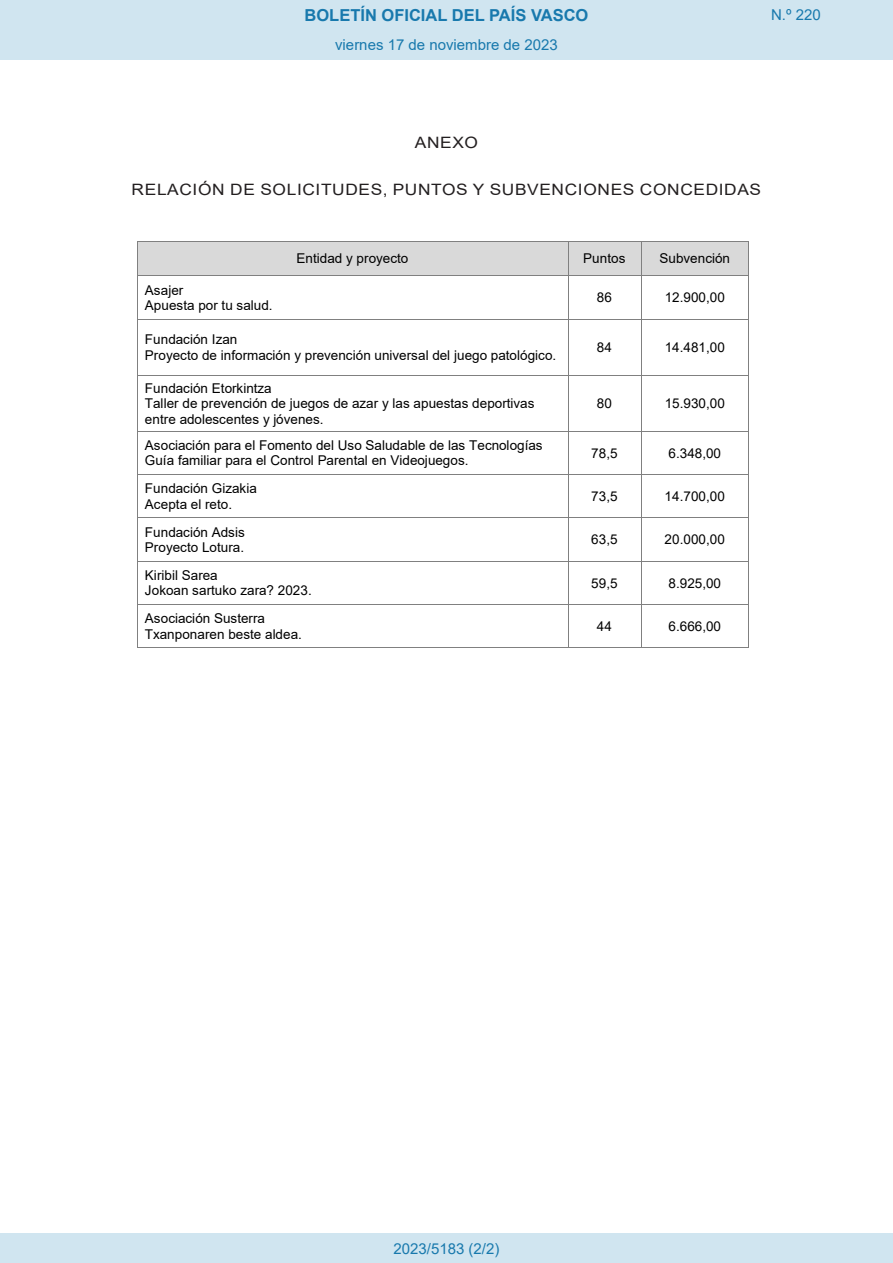
<style>
.page{position:relative;width:893px;height:1263px;background:#fff}
.page>*{position:absolute;margin:0;border:0;box-sizing:border-box;transform-origin:0 0}
.t1{font:700 16.5px "Arial";color:#1879ad}
.BOPVClave{font:15.6px "Arial";letter-spacing:.035em;color:#231f20;scale:1.11 1}
.Paginacion_Centro{font:15px "Arial";color:#1879ad}
.t2{font:13.5px/15.5px "Arial";letter-spacing:.005em;color:#000}
</style>
<div class="page">
<div style="left:0;top:0;width:893px;height:60px;background:#d0e5f0"></div>
<div style="left:0;top:1233px;width:893px;height:30px;background:#d0e5f0"></div>
<div style="left:137px;top:241px;width:431px;height:34px;background:#d9d9d9"></div>
<div style="left:568px;top:241px;width:73px;height:34px;background:#d9d9d9"></div>
<div style="left:641px;top:241px;width:107px;height:34px;background:#d9d9d9"></div>
<hr style="left:137px;top:241px;width:431px;height:1px;background:#808080">
<hr style="left:568px;top:241px;width:73px;height:1px;background:#808080">
<hr style="left:641px;top:241px;width:107px;height:1px;background:#808080">
<hr style="left:137px;top:241px;width:1px;height:34px;background:#808080">
<hr style="left:568px;top:241px;width:1px;height:34px;background:#808080">
<hr style="left:641px;top:241px;width:1px;height:34px;background:#808080">
<hr style="left:748px;top:241px;width:1px;height:34px;background:#808080">
<hr style="left:137px;top:275px;width:431px;height:1px;background:#808080">
<hr style="left:568px;top:275px;width:73px;height:1px;background:#808080">
<hr style="left:641px;top:275px;width:107px;height:1px;background:#808080">
<hr style="left:137px;top:276px;width:1px;height:43px;background:#808080">
<hr style="left:568px;top:276px;width:1px;height:43px;background:#808080">
<hr style="left:641px;top:276px;width:1px;height:43px;background:#808080">
<hr style="left:748px;top:276px;width:1px;height:43px;background:#808080">
<hr style="left:137px;top:319px;width:431px;height:1px;background:#808080">
<hr style="left:568px;top:319px;width:73px;height:1px;background:#808080">
<hr style="left:641px;top:319px;width:107px;height:1px;background:#808080">
<hr style="left:137px;top:320px;width:1px;height:55px;background:#808080">
<hr style="left:568px;top:320px;width:1px;height:55px;background:#808080">
<hr style="left:641px;top:320px;width:1px;height:55px;background:#808080">
<hr style="left:748px;top:320px;width:1px;height:55px;background:#808080">
<hr style="left:137px;top:375px;width:431px;height:1px;background:#808080">
<hr style="left:568px;top:375px;width:73px;height:1px;background:#808080">
<hr style="left:641px;top:375px;width:107px;height:1px;background:#808080">
<hr style="left:137px;top:376px;width:1px;height:55px;background:#808080">
<hr style="left:568px;top:376px;width:1px;height:55px;background:#808080">
<hr style="left:641px;top:376px;width:1px;height:55px;background:#808080">
<hr style="left:748px;top:376px;width:1px;height:55px;background:#808080">
<hr style="left:137px;top:431px;width:431px;height:1px;background:#808080">
<hr style="left:568px;top:431px;width:73px;height:1px;background:#808080">
<hr style="left:641px;top:431px;width:107px;height:1px;background:#808080">
<hr style="left:137px;top:432px;width:1px;height:42px;background:#808080">
<hr style="left:568px;top:432px;width:1px;height:42px;background:#808080">
<hr style="left:641px;top:432px;width:1px;height:42px;background:#808080">
<hr style="left:748px;top:432px;width:1px;height:42px;background:#808080">
<hr style="left:137px;top:474px;width:431px;height:1px;background:#808080">
<hr style="left:568px;top:474px;width:73px;height:1px;background:#808080">
<hr style="left:641px;top:474px;width:107px;height:1px;background:#808080">
<hr style="left:137px;top:475px;width:1px;height:42px;background:#808080">
<hr style="left:568px;top:475px;width:1px;height:42px;background:#808080">
<hr style="left:641px;top:475px;width:1px;height:42px;background:#808080">
<hr style="left:748px;top:475px;width:1px;height:42px;background:#808080">
<hr style="left:137px;top:517px;width:431px;height:1px;background:#808080">
<hr style="left:568px;top:517px;width:73px;height:1px;background:#808080">
<hr style="left:641px;top:517px;width:107px;height:1px;background:#808080">
<hr style="left:137px;top:518px;width:1px;height:43px;background:#808080">
<hr style="left:568px;top:518px;width:1px;height:43px;background:#808080">
<hr style="left:641px;top:518px;width:1px;height:43px;background:#808080">
<hr style="left:748px;top:518px;width:1px;height:43px;background:#808080">
<hr style="left:137px;top:561px;width:431px;height:1px;background:#808080">
<hr style="left:568px;top:561px;width:73px;height:1px;background:#808080">
<hr style="left:641px;top:561px;width:107px;height:1px;background:#808080">
<hr style="left:137px;top:561px;width:1px;height:43px;background:#808080">
<hr style="left:568px;top:561px;width:1px;height:43px;background:#808080">
<hr style="left:641px;top:561px;width:1px;height:43px;background:#808080">
<hr style="left:748px;top:561px;width:1px;height:43px;background:#808080">
<hr style="left:137px;top:604px;width:431px;height:1px;background:#808080">
<hr style="left:568px;top:604px;width:73px;height:1px;background:#808080">
<hr style="left:641px;top:604px;width:107px;height:1px;background:#808080">
<hr style="left:137px;top:605px;width:1px;height:42px;background:#808080">
<hr style="left:137px;top:647px;width:431px;height:1px;background:#808080">
<hr style="left:568px;top:605px;width:1px;height:42px;background:#808080">
<hr style="left:568px;top:647px;width:73px;height:1px;background:#808080">
<hr style="left:641px;top:605px;width:1px;height:42px;background:#808080">
<hr style="left:641px;top:647px;width:107px;height:1px;background:#808080">
<hr style="left:748px;top:605px;width:1px;height:42px;background:#808080">
<p class="t1" style="left:305px;top:3px;width:285px">BOLETÍN OFICIAL DEL PAÍS VASCO</p>
<p class="Paginacion_Centro" style="left:335px;top:35px;width:224px">viernes 17 de noviembre de 2023</p>
<p class="Paginacion_Centro" style="left:771px;top:5px;width:51px">N.º 220</p>
<p class="BOPVClave" style="left:415px;top:132px;width:58px">ANEXO</p>
<p class="BOPVClave" style="left:132px;top:178px;width:569px">RELACIÓN DE SOLICITUDES, PUNTOS Y SUBVENCIONES CONCEDIDAS</p>
<p class="t2" style="left:297px;top:251px;width:113px">Entidad y proyecto</p>
<p class="t2" style="left:583px;top:251px;width:44px">Puntos</p>
<p class="t2" style="left:659px;top:251px;width:72px">Subvención</p>
<p class="t2" style="left:145px;top:282px;width:129px">Asajer<br>Apuesta por tu salud.</p>
<p class="t2" style="left:597px;top:290px;width:17px">86</p>
<p class="t2" style="left:665px;top:290px;width:62px">12.900,00</p>
<p class="t2" style="left:145px;top:332px;width:413px">Fundación Izan<br>Proyecto de información y prevención universal del juego patológico.</p>
<p class="t2" style="left:597px;top:339px;width:17px">84</p>
<p class="t2" style="left:665px;top:339px;width:62px">14.481,00</p>
<p class="t2" style="left:145px;top:380px;width:391px">Fundación Etorkintza<br>Taller de prevención de juegos de azar y las apuestas deportivas entre adolescentes y jóvenes.</p>
<p class="t2" style="left:597px;top:395px;width:17px">80</p>
<p class="t2" style="left:665px;top:395px;width:62px">15.930,00</p>
<p class="t2" style="left:145px;top:437px;width:399px">Asociación para el Fomento del Uso Saludable de las Tecnologías<br>Guía familiar para el Control Parental en Videojuegos.</p>
<p class="t2" style="left:591px;top:445px;width:28px">78,5</p>
<p class="t2" style="left:668px;top:445px;width:54px">6.348,00</p>
<p class="t2" style="left:145px;top:481px;width:113px">Fundación Gizakia<br>Acepta el reto.</p>
<p class="t2" style="left:591px;top:488px;width:28px">73,5</p>
<p class="t2" style="left:665px;top:488px;width:62px">14.700,00</p>
<p class="t2" style="left:145px;top:524px;width:101px">Fundación Adsis<br>Proyecto Lotura.</p>
<p class="t2" style="left:591px;top:532px;width:28px">63,5</p>
<p class="t2" style="left:665px;top:532px;width:62px">20.000,00</p>
<p class="t2" style="left:145px;top:567px;width:168px">Kiribil Sarea<br>Jokoan sartuko zara? 2023.</p>
<p class="t2" style="left:591px;top:575px;width:28px">59,5</p>
<p class="t2" style="left:668px;top:575px;width:54px">8.925,00</p>
<p class="t2" style="left:145px;top:610px;width:159px">Asociación Susterra<br>Txanponaren beste aldea.</p>
<p class="t2" style="left:597px;top:618px;width:17px">44</p>
<p class="t2" style="left:668px;top:618px;width:54px">6.666,00</p>
<p class="Paginacion_Centro" style="left:393px;top:1238px;width:107px">2023/5183 (2/2)</p>
</div>
